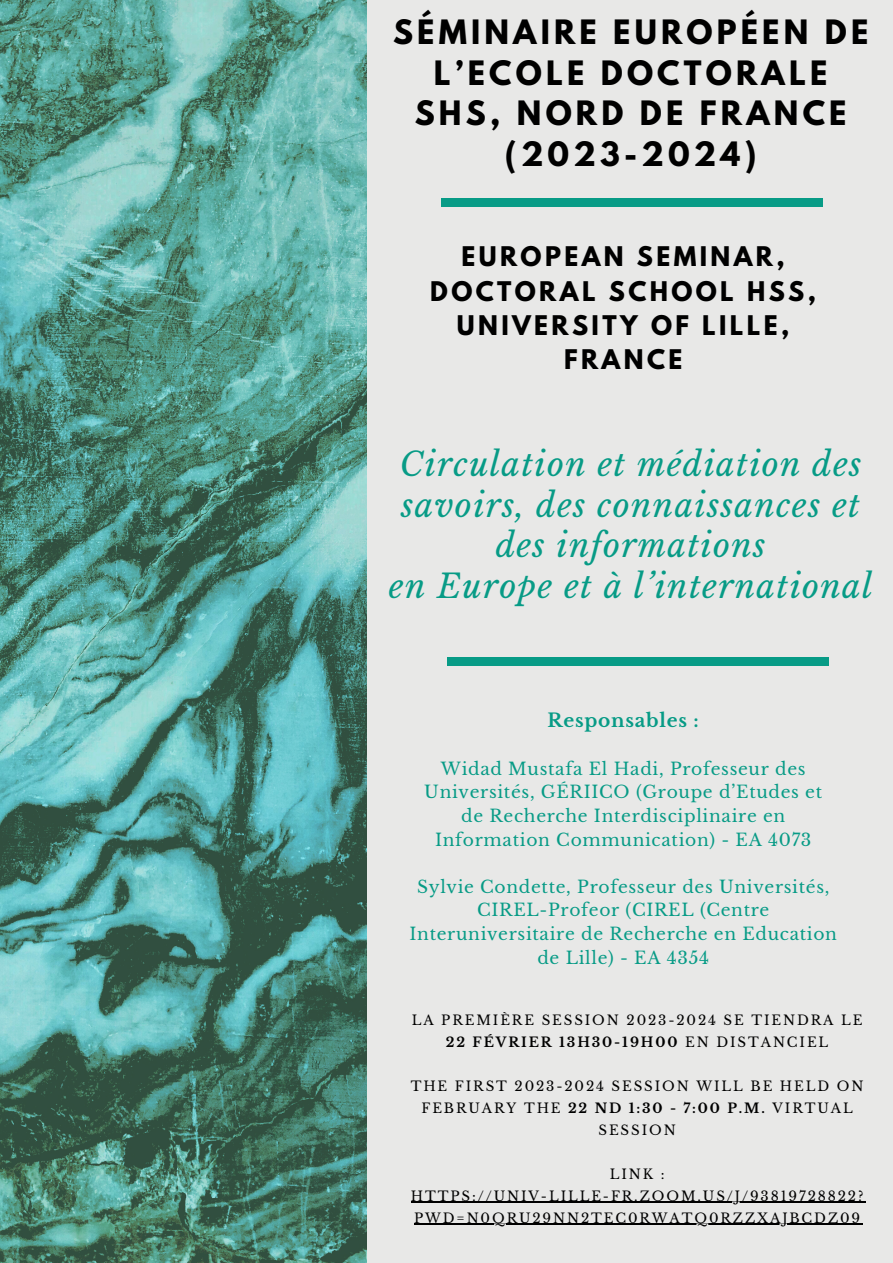
<style>
.page{position:relative;width:893px;height:1263px;background:#e8e8e7}
.page>*{position:absolute;margin:0;border:0;box-sizing:border-box;transform-origin:0 0}
.t1{font:italic 32.62px/40.5px "Libre Baskerville";letter-spacing:.04em;color:#079b86;text-align:center}
.t2{font:700 29.78px/40.5px "League Spartan";letter-spacing:.14em;color:#000;text-align:center}
.t3{font:700 24px/34.3px "League Spartan";letter-spacing:.14em;color:#000;text-align:center}
.t4{font:700 18.6px "Libre Baskerville";letter-spacing:.04em;color:#079b86}
.t5{font:17.1px/23.6px "Libre Baskerville";letter-spacing:.04em;color:#079b86;text-align:center}
.t6{font:13.42px/21.9px "Libre Baskerville";letter-spacing:.14em;color:#000;text-align:center}
.s1{font-weight:700}
</style>
<div class="page">
<img style="left:0;top:0;width:367px;height:1263px">
<div style="left:440px;top:198px;width:382px;height:9px;background:#079b86"></div>
<div style="left:446px;top:657px;width:382px;height:9px;background:#079b86"></div>
<hr style="left:411px;top:1202px;width:454px;height:1px;background:#000">
<hr style="left:414px;top:1224px;width:448px;height:1px;background:#000">
<h1 class="t2" style="left:393px;top:16px;width:477px">SÉMINAIRE EUROPÉEN DE<br>L’ECOLE DOCTORALE<br>SHS, NORD DE FRANCE (2023-2024)</h1>
<p class="t3" style="left:430px;top:242px;width:387px">EUROPEAN SEMINAR,<br>DOCTORAL SCHOOL HSS,<br>UNIVERSITY OF LILLE,<br>FRANCE</p>
<p class="t1" style="left:389px;top:445px;width:485px">Circulation et médiation des savoirs, des connaissances et des informations<br>en Europe et à l’international</p>
<p class="t4" style="left:547px;top:709px;width:153px">Responsables :</p>
<h3 class="t5" style="left:424px;top:757px;width:399px">Widad Mustafa El Hadi, Professeur des Universités, GÉRIICO (Groupe d’Etudes et de Recherche Interdisciplinaire en Information Communication) - EA 4073</h3>
<h2 class="t5" style="left:409px;top:875px;width:429px">Sylvie Condette, Professeur des Universités, CIREL-Profeor (CIREL (Centre Interuniversitaire de Recherche en Education de Lille) - EA 4354</h2>
<p class="t6" style="left:412px;top:1009px;width:452px">LA PREMIÈRE SESSION 2023-2024 SE TIENDRA LE<br><span class="s1">22 FÉVRIER 13H30-19H00</span> EN DISTANCIEL</p>
<h4 class="t6" style="left:411px;top:1075px;width:454px">THE FIRST 2023-2024 SESSION WILL BE HELD ON<br>FEBRUARY THE <span class="s1">22 ND 1:30 - 7:00 P.M.</span> VIRTUAL<br>SESSION</h4>
<h5 class="t6" style="left:610px;top:1163px;width:56px">LINK :</h5>
<h5 class="t6" style="left:411px;top:1185px;width:454px">HTTPS://UNIV-LILLE-FR.ZOOM.US/J/93819728822?</h5>
<p class="t6" style="left:414px;top:1207px;width:448px">PWD=N0QRU29NN2TEC0RWATQ0RZZXAJBCDZ09</p>
</div>
